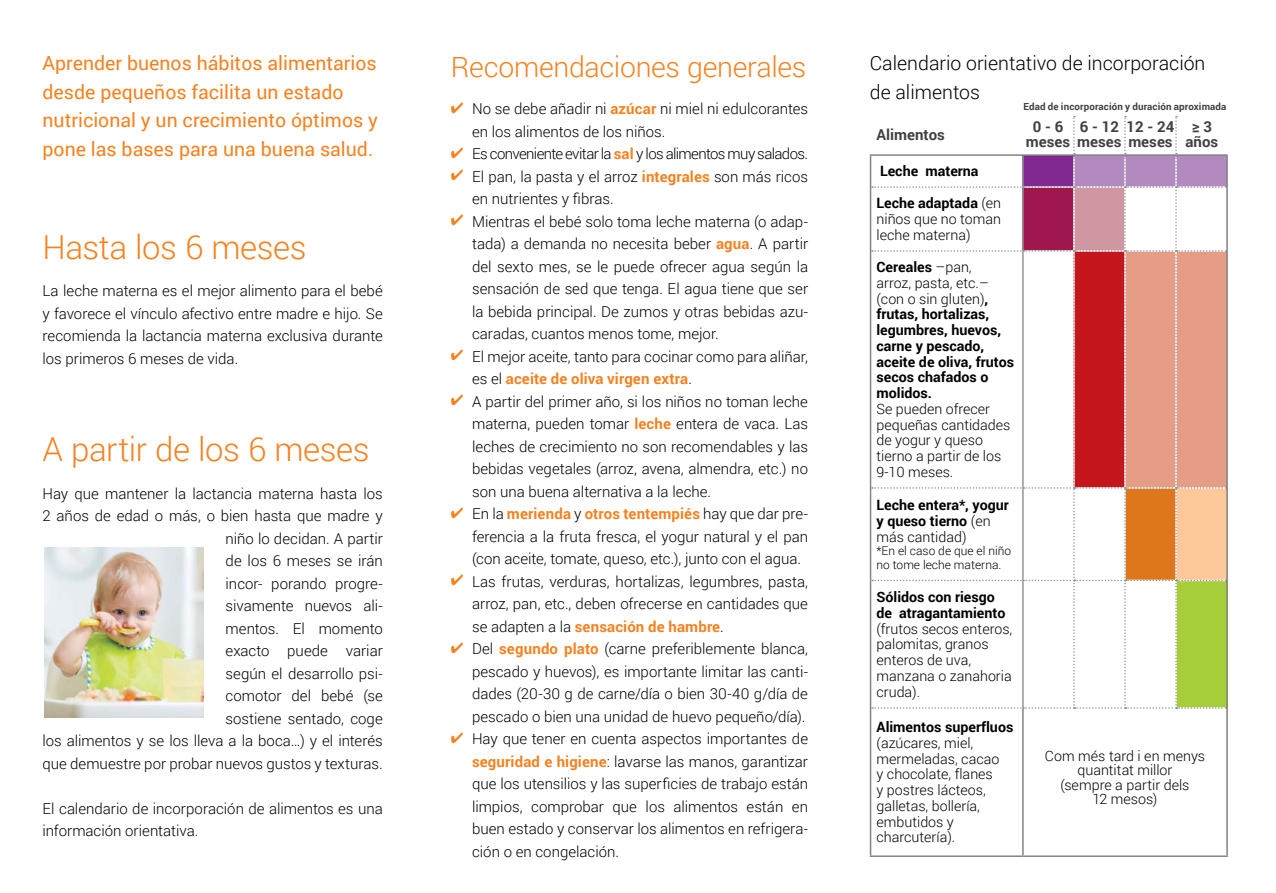
<style>
.page{position:relative;width:1276px;height:893px;background:#fff}
.page>*{position:absolute;margin:0;border:0;box-sizing:border-box;transform-origin:0 0}
.t1{font:300 33px "Roboto";letter-spacing:-.015em;color:#f58220}
.t2{font:300 28.5px "Roboto";letter-spacing:-.01em;color:#f58220}
.t3{font:19.5px/28.5px "Roboto";color:#f58220}
.t4{font:300 19.5px/28.5px "Roboto";color:#000}
.t5{font:300 15px/22.5px "Roboto";color:#000;text-align:justify}
.t6{font:300 15px "Roboto";letter-spacing:-.04em;color:#000}
.t7{font:700 15px/15px "Roboto";color:#414042;text-align:center}
.t8{font:300 14.25px/15.8px "Roboto";color:#000}
.t9{font:700 14.25px/15.8px "Roboto";color:#000}
.t10{font:300 12px/13.5px "Roboto";color:#000}
.t11{font:700 9.75px "Roboto";letter-spacing:.015em;color:#414042}
.s1{color:#f58220}
.s2{font-weight:700;color:#f58220}
.s3{font-weight:700}
.s4{font-weight:300}
</style>
<div class="page">
<svg style="left:872px;top:116px;width:354px;height:593px"></svg>
<hr style="left:870px;top:154px;width:153px;height:2px;background:#808285">
<hr style="left:870px;top:156px;width:1px;height:31px;background:#808285">
<hr style="left:1023px;top:154px;width:51px;height:2px;background:#808285">
<hr style="left:1074px;top:154px;width:51px;height:2px;background:#808285">
<hr style="left:1125px;top:154px;width:51px;height:2px;background:#808285">
<hr style="left:1176px;top:154px;width:51px;height:2px;background:#808285">
<hr style="left:1226px;top:156px;width:1px;height:31px;background:#808285">
<hr style="left:870px;top:187px;width:1px;height:64px;background:#808285">
<hr style="left:1226px;top:187px;width:1px;height:64px;background:#808285">
<hr style="left:870px;top:251px;width:1px;height:237px;background:#808285">
<hr style="left:1226px;top:251px;width:1px;height:237px;background:#808285">
<hr style="left:870px;top:488px;width:1px;height:92px;background:#808285">
<hr style="left:1226px;top:488px;width:1px;height:92px;background:#808285">
<hr style="left:870px;top:580px;width:1px;height:128px;background:#808285">
<hr style="left:1226px;top:580px;width:1px;height:128px;background:#808285">
<hr style="left:870px;top:708px;width:1px;height:147px;background:#808285">
<hr style="left:1226px;top:708px;width:1px;height:147px;background:#808285">
<hr style="left:1023px;top:855px;width:51px;height:2px;background:#808285">
<hr style="left:1074px;top:855px;width:51px;height:2px;background:#808285">
<hr style="left:1125px;top:855px;width:51px;height:2px;background:#808285">
<hr style="left:1176px;top:855px;width:51px;height:2px;background:#808285">
<hr style="left:870px;top:855px;width:153px;height:2px;background:#808285">
<hr style="left:1022px;top:709px;width:1px;height:146px;background:#808285">
<img style="left:45px;top:547px;width:158px;height:171px">
<h2 class="t2" style="left:451px;top:47px;width:357px">Recomendaciones generales</h2>
<p class="t5" style="left:472px;top:97px;width:337px;text-indent:-21px"><span class="s1">✔</span> No se debe añadir ni <span class="s2">azúcar</span> ni miel ni edulcorantes en los alimentos de los niños.</p>
<p class="t6" style="left:451px;top:143px;width:359px"><span class="s1">✔</span> Es conveniente evitar la <span class="s2">sal</span> y los alimentos muy salados.</p>
<p class="t5" style="left:472px;top:164px;width:337px;text-indent:-21px"><span class="s1">✔</span> El pan, la pasta y el arroz <span class="s2">integrales</span> son más ricos en nutrientes y fibras.</p>
<p class="t5" style="left:472px;top:209px;width:337px;text-indent:-21px"><span class="s1">✔</span> Mientras el bebé solo toma leche materna (o adap&shy;tada) a demanda no necesita beber <span class="s2">agua</span>. A partir del sexto mes, se le puede ofrecer agua según la sensación de sed que tenga. El agua tiene que ser la bebida principal. De zumos y otras bebidas azu&shy;caradas, cuantos menos tome, mejor.</p>
<p class="t5" style="left:472px;top:344px;width:337px;text-indent:-21px"><span class="s1">✔</span> El mejor aceite, tanto para cocinar como para aliñar, es el <span class="s2">aceite de oliva virgen extra</span>.</p>
<p class="t5" style="left:472px;top:389px;width:337px;text-indent:-21px"><span class="s1">✔</span> A partir del primer año, si los niños no toman leche materna, pueden tomar <span class="s2">leche</span> entera de vaca. Las leches de crecimiento no son recomendables y las bebidas vegetales (arroz, avena, almendra, etc.) no son una buena alternativa a la leche.</p>
<p class="t5" style="left:472px;top:502px;width:337px;text-indent:-21px"><span class="s1">✔</span> En la <span class="s2">merienda</span> y <span class="s2">otros tentempiés</span> hay que dar pre&shy;ferencia a la fruta fresca, el yogur natural y el pan (con aceite, tomate, queso, etc.), junto con el agua.</p>
<p class="t5" style="left:472px;top:569px;width:337px;text-indent:-21px"><span class="s1">✔</span> Las frutas, verduras, hortalizas, legumbres, pasta, arroz, pan, etc., deben ofrecerse en cantidades que se adapten a la <span class="s2">sensación de hambre</span>.</p>
<p class="t5" style="left:472px;top:637px;width:337px;text-indent:-21px"><span class="s1">✔</span> Del <span class="s2">segundo plato</span> (carne preferiblemente blanca, pescado y huevos), es importante limitar las canti&shy;dades (20-30 g de carne/día o bien 30-40 g/día de pescado o bien una unidad de huevo pequeño/día).</p>
<p class="t5" style="left:472px;top:727px;width:337px;text-indent:-21px"><span class="s1">✔</span> Hay que tener en cuenta aspectos importantes de <span class="s2">seguridad e higiene</span>: lavarse las manos, garantizar que los utensilios y las superficies de trabajo están limpios, comprobar que los alimentos están en buen estado y conservar los alimentos en refrigera&shy;ción o en congelación.</p>
<h3 class="t3" style="left:43px;top:48px;width:337px">Aprender buenos hábitos alimentarios desde pequeños facilita un estado nutricional y un crecimiento óptimos y pone las bases para una buena salud.</h3>
<h3 class="t4" style="left:870px;top:49px;width:337px">Calendario orientativo de incorporación de alimentos</h3>
<p class="t11" style="left:1023px;top:100px;width:204px">Edad de incorporación y duración aproximada</p>
<p class="t7" style="left:1026px;top:118px;width:46px">0 - 6 meses</p>
<p class="t7" style="left:1077px;top:118px;width:97px;text-align:left">6 - 12<br>meses meses</p>
<p class="t7" style="left:1126px;top:118px;width:49px">12 - 24</p>
<p class="t7" style="left:1185px;top:118px;width:34px">≥ 3 años</p>
<p class="t7" style="left:876px;top:127px;width:70px">Alimentos</p>
<p class="t9" style="left:880px;top:163px;width:100px">Leche materna</p>
<p class="t8" style="left:876px;top:195px;width:126px;text-align:justify"><span class="s3">Leche adaptada</span> (en niños que no toman leche materna)</p>
<p class="t9" style="left:876px;top:259px;width:139px">Cereales <span class="s4">–pan,<br>arroz, pasta, etc.– (con o sin gluten)</span>, frutas, hortalizas, legumbres, huevos, carne y pescado, aceite de oliva, frutos secos chafados o molidos.</p>
<p class="t8" style="left:876px;top:401px;width:135px">Se pueden ofrecer pequeñas cantidades de yogur y queso tierno a partir de los<br>9-10 meses.</p>
<p class="t9" style="left:876px;top:496px;width:134px">Leche entera*, yogur y queso tierno <span class="s4">(en más cantidad)</span></p>
<p class="t10" style="left:876px;top:544px;width:136px">*En el caso de que el niño no tome leche materna.</p>
<p class="t9" style="left:876px;top:589px;width:131px">Sólidos con riesgo de atragantamiento</p>
<p class="t8" style="left:876px;top:620px;width:137px">(frutos secos enteros, palomitas, granos enteros de uva, manzana o zanahoria cruda).</p>
<p class="t9" style="left:876px;top:719px;width:138px">Alimentos superfluos</p>
<p class="t8" style="left:876px;top:734px;width:124px">(azúcares, miel, mermeladas, cacao y chocolate, flanes y postres lácteos, galletas, bollería, embutidos y charcutería).</p>
<h1 class="t1" style="left:43px;top:224px;width:265px">Hasta los 6 meses</h1>
<p class="t5" style="left:43px;top:279px;width:342px">La leche materna es el mejor alimento para el bebé y favorece el vínculo afectivo entre madre e hijo. Se recomienda la lactancia materna exclusiva durante los primeros 6 meses de vida.</p>
<h1 class="t1" style="left:43px;top:427px;width:328px">A partir de los 6 meses</h1>
<p class="t5" style="left:43px;top:482px;width:342px;text-align:right">Hay que mantener la lactancia materna hasta los<br>2 años de edad o más, o bien hasta que madre y niño lo decidan. A partir<br>de los 6 meses se irán<br>incor- porando progre-<br>sivamente nuevos ali-<br>mentos. El momento<br>exacto puede variar<br>según el desarrollo psi-<br>comotor del bebé (se<br>sostiene sentado, coge<br>los alimentos y se los lleva a la boca…) y el interés que demuestre por probar nuevos gustos y texturas.</p>
<p class="t5" style="left:43px;top:797px;width:342px">El calendario de incorporación de alimentos es una información orientativa.</p>
<p class="t8" style="left:1044px;top:748px;width:162px;line-height:14.2px;text-align:center">Com més tard i en menys quantitat millor<br>(sempre a partir dels<br>12 mesos)</p>
</div>
